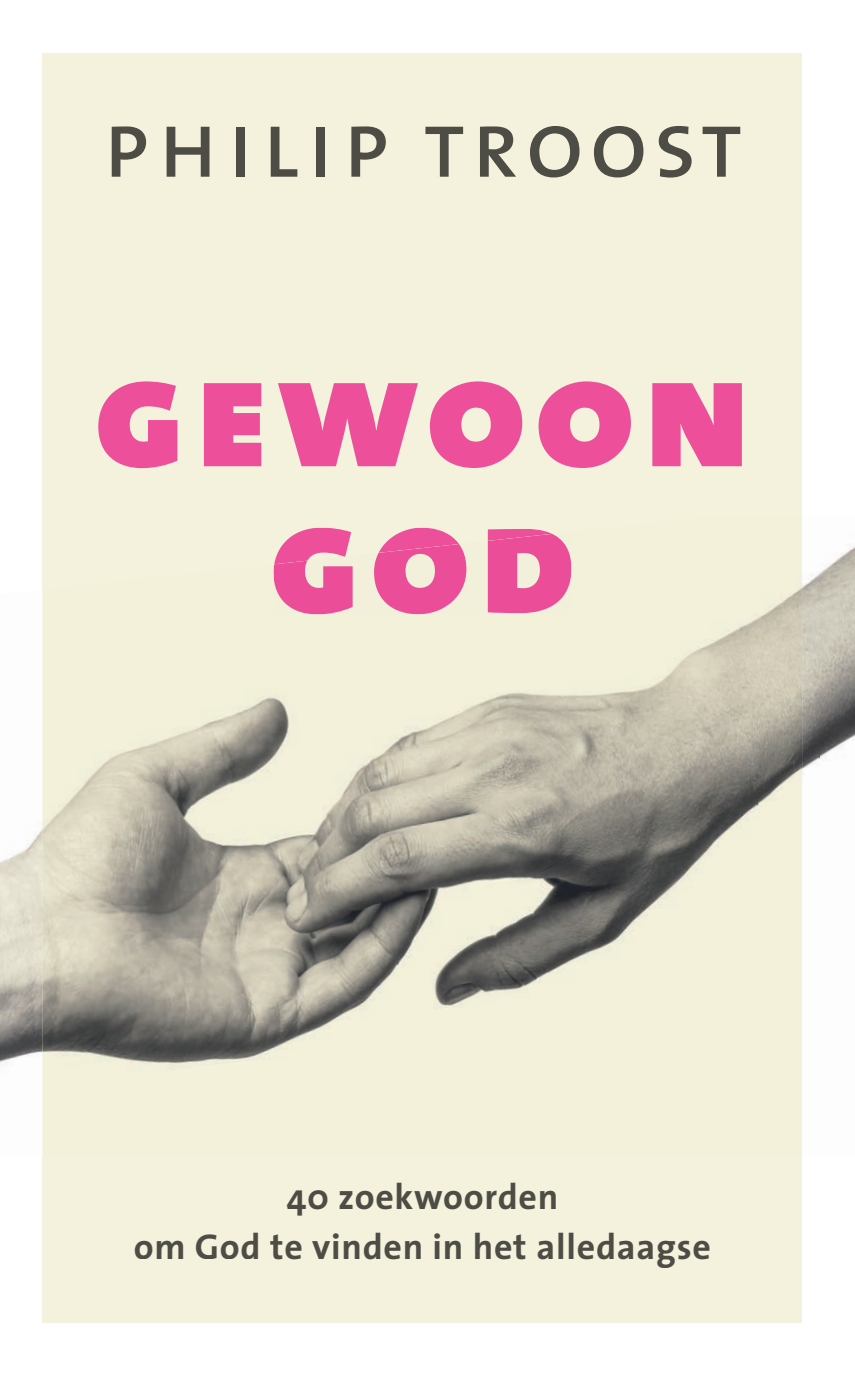
<style>
.page{position:relative;width:855px;height:1375px;background:#fff}
.page>*{position:absolute;margin:0;border:0;box-sizing:border-box;transform-origin:0 0}
.t1{font:159.75px/146.2px "The Sans Black Caps";letter-spacing:.06em;color:#ed4f9a;text-align:center}
.t2{font:96.08px "The Sans Caps";letter-spacing:.07em;color:#4d4d46}
.t3{font:700 36px/49.5px "The Sans";letter-spacing:.02em;color:#4d4d46;text-align:center}
</style>
<div class="page">
<div style="left:43px;top:53px;width:759px;height:1269px;background:#f4f2dd"></div>
<img style="left:0;top:590px;width:43px;height:365px">
<img style="left:762px;top:546px;width:93px;height:256px">
<img style="left:802px;top:594px;width:53px;height:208px">
<img style="left:0;top:955px;width:43px;height:201px">
<img style="left:43px;top:614px;width:317px;height:262px">
<img style="left:360px;top:563px;width:402px;height:313px">
<img style="left:43px;top:876px;width:346px;height:190px">
<img style="left:389px;top:835px;width:373px;height:173px">
<img style="left:273px;top:534px;width:298px;height:80px">
<h2 class="t2" style="left:103px;top:64px;width:641px">philip troost</h2>
<h1 class="t1" style="left:94px;top:336px;width:657px">gewoon god</h1>
<p class="t3" style="left:134px;top:1171px;width:579px">40 zoekwoorden<br>om God te vinden in het alledaagse</p>
</div>
